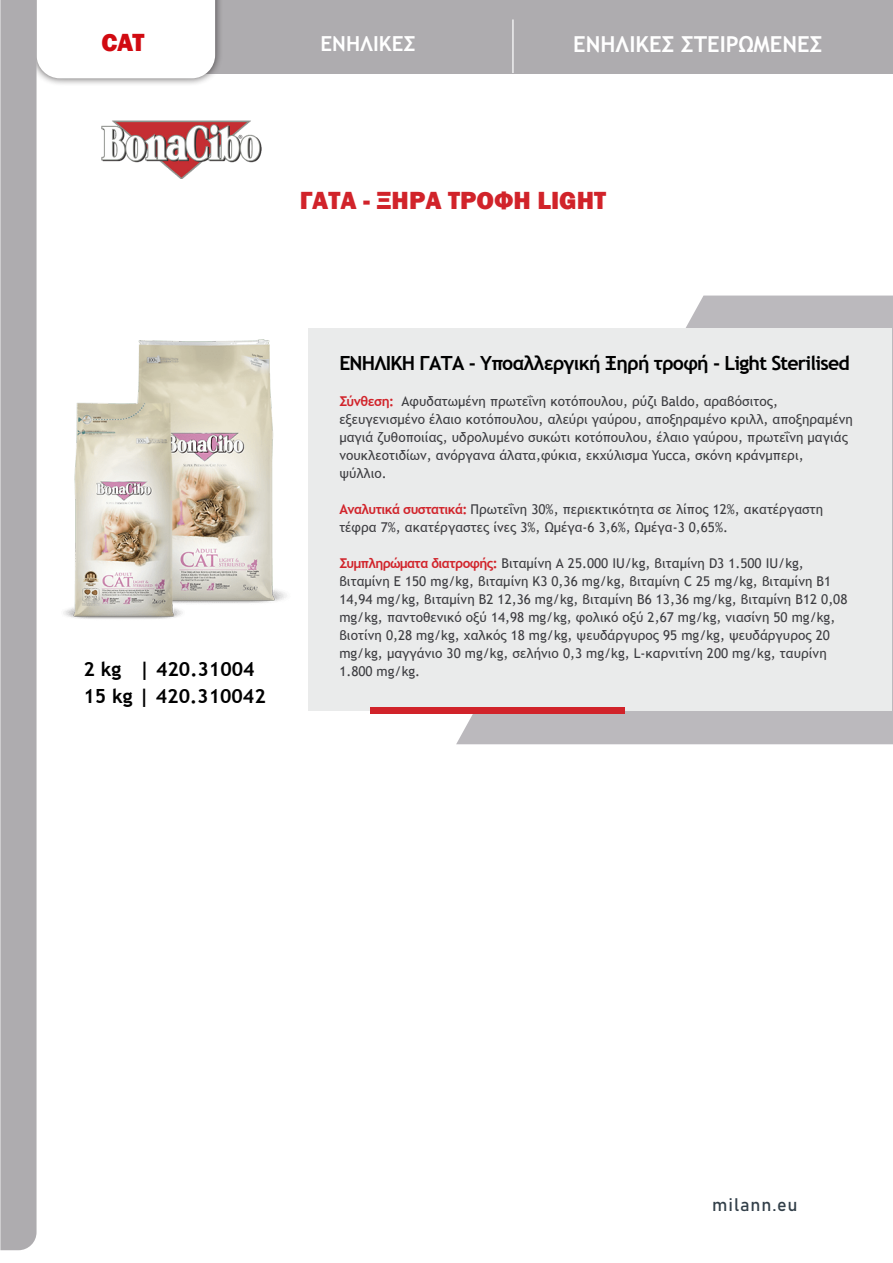
<style>
.page{position:relative;width:893px;height:1263px;background:#fff}
.page>*{position:absolute;margin:0;border:0;box-sizing:border-box;transform-origin:0 0}
.t1{font:800 25.5px "Franklin Gothic";color:#d1232a}
.t2{font:800 25.5px "Franklin Gothic";color:#d10a11}
.t3{font:700 22.05px "Trebuchet MS";color:#fff}
.t4{font:700 20.7px "Trebuchet MS";color:#fff}
.t5{font:700 19.5px "Trebuchet MS";letter-spacing:-.04em;color:#000}
.t6{font:700 19.5px "Trebuchet MS";color:#000}
.t7{font:18px "Bahnschrift";letter-spacing:.05em;color:#323f49}
.t8{font:13.5px/18px "Trebuchet MS";color:#3c3c40}
.s1{font-weight:700;color:#d1232a}
</style>
<div class="page">
<div style="left:186px;top:0;width:707px;height:74px;background:#aeacaf"></div>
<div style="left:28px;top:0;width:195px;height:87px;background:#231f20;opacity:.75"></div>
<svg style="left:37px;top:0;width:178px;height:78px"></svg>
<hr style="left:512px;top:19px;width:2px;height:54px;background:#fff">
<div style="left:0;top:0;width:37px;height:1250px;background:#aeacaf"></div>
<img style="left:101px;top:121px;width:161px;height:57px">
<svg style="left:456px;top:296px;width:437px;height:448px;fill:#bbb9bd"></svg>
<div style="left:309px;top:328px;width:583px;height:382px;background:#eaebeb"></div>
<div style="left:370px;top:707px;width:255px;height:6px;background:#d1232a"></div>
<img style="left:63px;top:339px;width:224px;height:280px">
<h1 class="t2" style="left:101px;top:25px;width:45px">CAT</h1>
<h3 class="t4" style="left:321px;top:30px;width:96px">ΕΝΗΛΙΚΕΣ</h3>
<h2 class="t3" style="left:573px;top:30px;width:251px">ΕΝΗΛΙΚΕΣ ΣΤΕΙΡΩΜΕΝΕΣ</h2>
<p class="t1" style="left:300px;top:184px;width:308px">ΓΑΤΑ - ΞΗΡΑ ΤΡΟΦΗ LIGHT</p>
<p class="t5" style="left:339px;top:351px;width:512px">ΕΝΗΛΙΚΗ ΓΑΤΑ - Υποαλλεργική Ξηρή τροφή - Light Sterilised</p>
<p class="t8" style="left:339px;top:392px;width:515px"><span class="s1">Σύνθεση:</span> Αφυδατωμένη πρωτεΐνη κοτόπουλου, ρύζι Baldo, αραβόσιτος, εξευγενισμένο έλαιο κοτόπουλου, αλεύρι γαύρου, αποξηραμένο κριλλ, αποξηραμένη μαγιά ζυθοποιίας, υδρολυμένο συκώτι κοτόπουλου, έλαιο γαύρου, πρωτεΐνη μαγιάς νουκλεοτιδίων, ανόργανα άλατα,φύκια, εκχύλισμα Yucca, σκόνη κράνμπερι, ψύλλιο.</p>
<p class="t8" style="left:339px;top:500px;width:485px"><span class="s1">Αναλυτικά συστατικά:</span> Πρωτεΐνη 30%, περιεκτικότητα σε λίπος 12%, ακατέργαστη τέφρα 7%, ακατέργαστες ίνες 3%, Ωμέγα-6 3,6%, Ωμέγα-3 0,65%.</p>
<p class="t8" style="left:339px;top:554px;width:510px"><span class="s1">Συμπληρώματα διατροφής:</span> Βιταμίνη Α 25.000 IU/kg, βιταμίνη D3 1.500 IU/kg, βιταμίνη Ε 150 mg/kg, βιταμίνη Κ3 0,36 mg/kg, βιταμίνη C 25 mg/kg, βιταμίνη Β1<br>14,94 mg/kg, βιταμίνη Β2 12,36 mg/kg, βιταμίνη Β6 13,36 mg/kg, βιταμίνη Β12 0,08 mg/kg, παντοθενικό οξύ 14,98 mg/kg, φολικό οξύ 2,67 mg/kg, νιασίνη 50 mg/kg, βιοτίνη 0,28 mg/kg, χαλκός 18 mg/kg, ψευδάργυρος 95 mg/kg, ψευδάργυρος 20 mg/kg, μαγγάνιο 30 mg/kg, σελήνιο 0,3 mg/kg, L-καρνιτίνη 200 mg/kg, ταυρίνη</p>
<p class="t6" style="left:83px;top:657px;width:173px">2 kg | 420.31004</p>
<p class="t8" style="left:339px;top:662px;width:82px">1.800 mg/kg.</p>
<p class="t6" style="left:83px;top:684px;width:184px">15 kg | 420.310042</p>
<h3 class="t7" style="left:712px;top:1190px;width:87px">milann.eu</h3>
</div>
